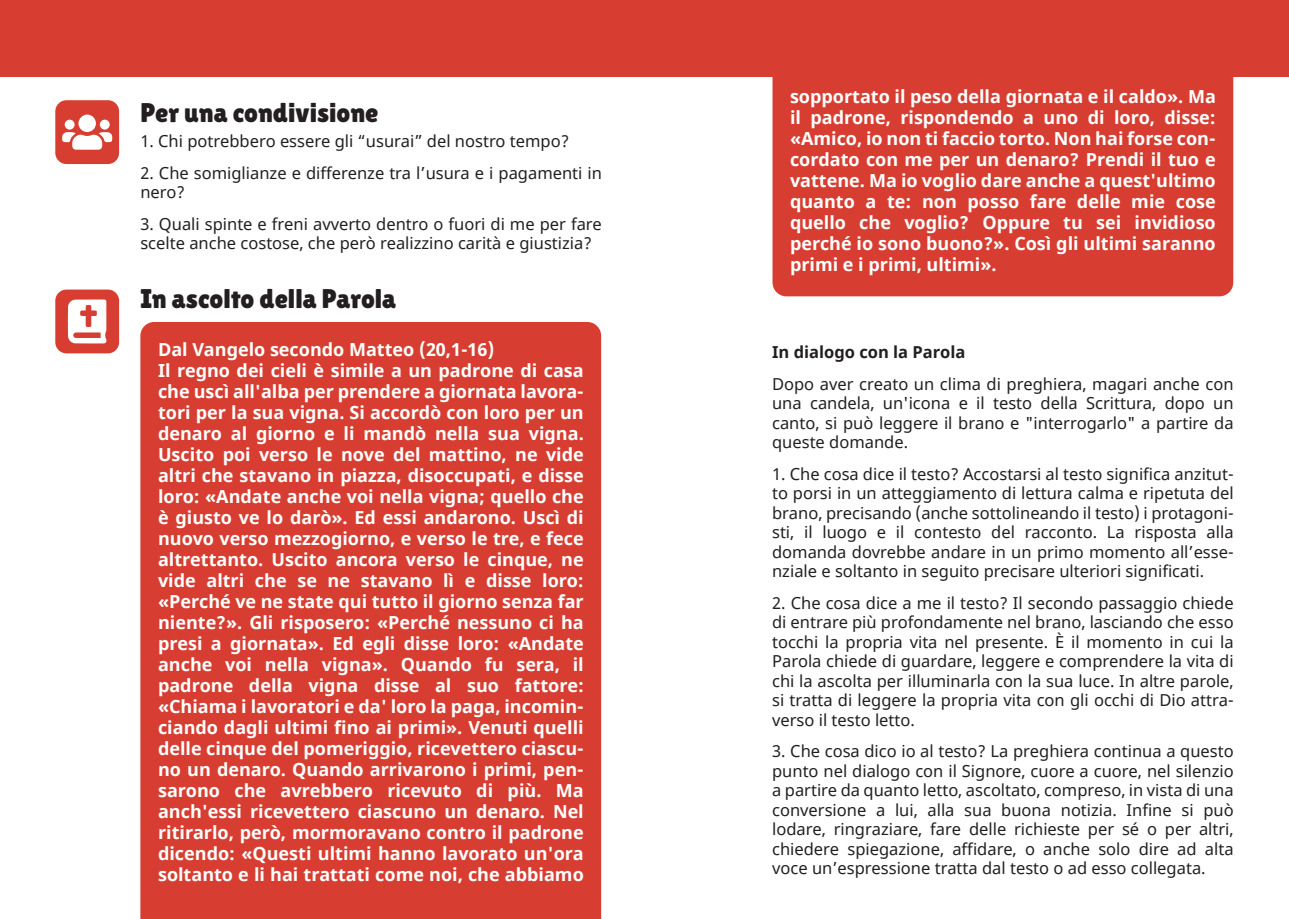
<style>
.page{position:relative;width:1289px;height:919px;background:#fff}
.page>*{position:absolute;margin:0;border:0;box-sizing:border-box;transform-origin:0 0}
.t1{font:27px "Lilita One";color:#231f20}
.t2{font:700 18px/21px "Noto Sans";color:#fff}
.t3{font:16.5px/19.5px "Noto Sans";color:#231f20;text-align:justify}
.t4{font:700 16.5px "Noto Sans";color:#231f20}
</style>
<div class="page">
<div style="left:140px;top:322px;width:461px;height:596px;background:#d73e31"></div>
<div style="left:55px;top:100px;width:64px;height:64px;background:#d73e31;border-radius:11px"></div>
<div style="left:78px;top:114px;width:18px;height:18px;background:#fff;border-radius:50%"></div>
<svg style="left:62px;top:132px;width:50px;height:18px"></svg>
<div style="left:65px;top:120px;width:10px;height:10px;background:#fff;border-radius:50%"></div>
<div style="left:100px;top:120px;width:10px;height:10px;background:#fff;border-radius:50%"></div>
<div style="left:0;top:0;width:1288px;height:77px;background:#d73e31"></div>
<div style="left:55px;top:289px;width:64px;height:64px;background:#d73e31;border-radius:11px"></div>
<svg style="left:68px;top:299px;width:39px;height:44px"></svg>
<div style="left:772px;top:52px;width:461px;height:244px;background:#d73e31;border-radius:14px"></div>
<h1 class="t1" style="left:140px;top:97px;width:239px">Per una condivisione</h1>
<p class="t3" style="left:140px;top:132px;width:430px">1. Chi potrebbero essere gli “usurai” del nostro tempo?</p>
<p class="t3" style="left:140px;top:163px;width:463px">2. Che somiglianze e differenze tra l’usura e i pagamenti in nero?</p>
<p class="t3" style="left:140px;top:214px;width:463px">3. Quali spinte e freni avverto dentro o fuori di me per fare scelte anche costose, che però realizzino carità e giustizia?</p>
<h1 class="t1" style="left:140px;top:283px;width:257px">In ascolto della Parola</h1>
<p class="t2" style="left:790px;top:87px;width:427px;text-align:justify">sopportato il peso della giornata e il caldo». Ma il padrone, rispondendo a uno di loro, disse: «Amico, io non ti faccio torto. Non hai forse con&shy;cordato con me per un denaro? Prendi il tuo e vattene. Ma io voglio dare anche a quest'ultimo quanto a te: non posso fare delle mie cose quello che voglio? Oppure tu sei invidioso perché io sono buono?». Così gli ultimi saranno primi e i primi, ultimi».</p>
<p class="t2" style="left:158px;top:339px;width:427px">Dal Vangelo secondo Matteo (20,1-16)<br>Il regno dei cieli è simile a un padrone di casa che uscì all'alba per prendere a giornata lavora&shy;tori per la sua vigna. Si accordò con loro per un denaro al giorno e li mandò nella sua vigna.<br>Uscito poi verso le nove del mattino, ne vide altri che stavano in piazza, disoccupati, e disse loro: «Andate anche voi nella vigna; quello che è giusto ve lo darò». Ed essi andarono. Uscì di nuovo verso mezzogiorno, e verso le tre, e fece altrettanto. Uscito ancora verso le cinque, ne vide altri che se ne stavano lì e disse loro: «Perché ve ne state qui tutto il giorno senza far niente?». Gli risposero: «Perché nessuno ci ha presi a giornata». Ed egli disse loro: «Andate anche voi nella vigna». Quando fu sera, il padrone della vigna disse al suo fattore: «Chiama i lavoratori e da' loro la paga, incomin&shy;ciando dagli ultimi fino ai primi». Venuti quelli delle cinque del pomeriggio, ricevettero ciascu&shy;no un denaro. Quando arrivarono i primi, pen&shy;sarono che avrebbero ricevuto di più. Ma anch'essi ricevettero ciascuno un denaro. Nel ritirarlo, però, mormoravano contro il padrone dicendo: «Questi ultimi hanno lavorato un'ora soltanto e li hai trattati come noi, che abbiamo</p>
<p class="t4" style="left:772px;top:340px;width:195px">In dialogo con la Parola</p>
<p class="t3" style="left:772px;top:374px;width:463px">Dopo aver creato un clima di preghiera, magari anche con una candela, un'icona e il testo della Scrittura, dopo un canto, si può leggere il brano e "interrogarlo" a partire da queste domande.</p>
<p class="t3" style="left:772px;top:464px;width:463px">1. Che cosa dice il testo? Accostarsi al testo significa anzitut&shy;to porsi in un atteggiamento di lettura calma e ripetuta del brano, precisando (anche sottolineando il testo) i protagoni&shy;sti, il luogo e il contesto del racconto. La risposta alla domanda dovrebbe andare in un primo momento all’esse&shy;nziale e soltanto in seguito precisare ulteriori significati.</p>
<p class="t3" style="left:772px;top:593px;width:463px">2. Che cosa dice a me il testo? Il secondo passaggio chiede di entrare più profondamente nel brano, lasciando che esso tocchi la propria vita nel presente. È il momento in cui la Parola chiede di guardare, leggere e comprendere la vita di chi la ascolta per illuminarla con la sua luce. In altre parole, si tratta di leggere la propria vita con gli occhi di Dio attra&shy;verso il testo letto.</p>
<p class="t3" style="left:772px;top:742px;width:463px">3. Che cosa dico io al testo? La preghiera continua a questo punto nel dialogo con il Signore, cuore a cuore, nel silenzio a partire da quanto letto, ascoltato, compreso, in vista di una conversione a lui, alla sua buona notizia. Infine si può lodare, ringraziare, fare delle richieste per sé o per altri, chiedere spiegazione, affidare, o anche solo dire ad alta voce un’espressione tratta dal testo o ad esso collegata.</p>
</div>
